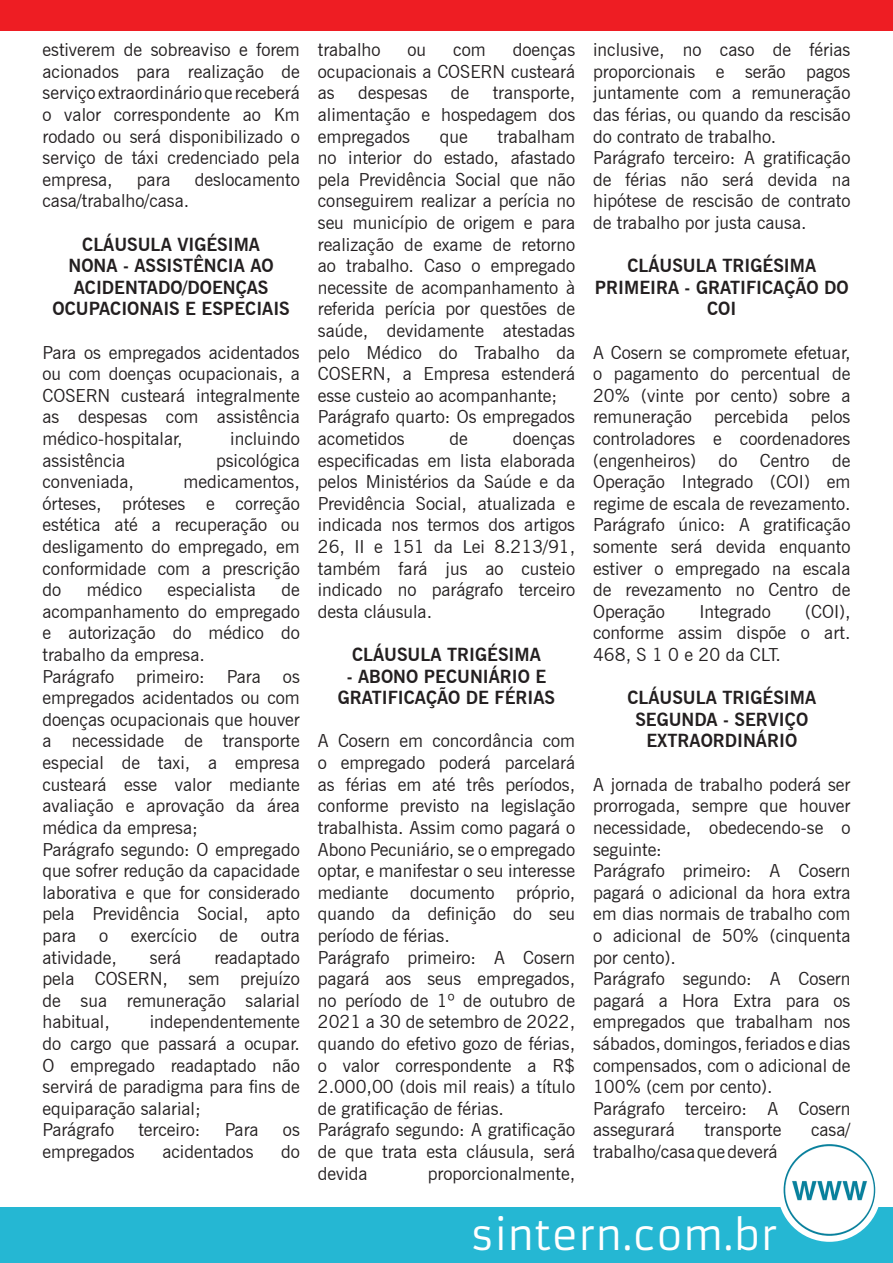
<style>
.page{position:relative;width:893px;height:1263px;background:#fff}
.page>*{position:absolute;margin:0;border:0;box-sizing:border-box;transform-origin:0 0}
.t1{font:40.5px "Armata";color:#fff}
.t2{font:18px/21.6px "News Gothic BT";color:#231f20;text-align:justify}
.t3{font:700 18px/21.6px "News Gothic BT";color:#231f20;text-align:center}
</style>
<div class="page">
<div style="left:0;top:0;width:893px;height:30px;background:#ee1d23"></div>
<div style="left:0;top:1208px;width:893px;height:55px;background:#25b7d3"></div>
<img style="left:781px;top:1141px;width:97px;height:98px;border-radius:49px">
<div style="left:778px;top:1138px;width:103px;height:104px;border:6px solid #fff;border-radius:50%"></div>
<p class="t2" style="left:43px;top:39px;width:259px">estiverem de sobreaviso e forem acionados para realização de serviço extraordinário que receberá o valor correspondente ao Km rodado ou será disponibilizado o serviço de táxi credenciado pela empresa,</p>
<p class="t2" style="left:137px;top:168px;width:35px">para</p>
<p class="t2" style="left:195px;top:168px;width:107px">deslocamento</p>
<p class="t2" style="left:43px;top:190px;width:148px">casa/trabalho/casa.</p>
<p class="t3" style="left:53px;top:233px;width:239px">CLÁUSULA VIGÉSIMA<br>NONA - ASSISTÊNCIA AO<br>ACIDENTADO/DOENÇAS<br>OCUPACIONAIS E ESPECIAIS</p>
<p class="t2" style="left:43px;top:341px;width:259px">Para os empregados acidentados ou com doenças ocupacionais, a COSERN custeará integralmente as despesas com assistência médico-hospitalar,</p>
<p class="t2" style="left:230px;top:428px;width:71px">incluindo</p>
<p class="t2" style="left:43px;top:449px;width:84px">assistência</p>
<p class="t2" style="left:216px;top:449px;width:85px">psicológica</p>
<p class="t2" style="left:43px;top:471px;width:93px">conveniada,</p>
<p class="t2" style="left:43px;top:471px;width:259px;text-indent:141px">medicamentos, órteses, próteses e correção estética até a recuperação ou desligamento do empregado, em conformidade com a prescrição do</p>
<p class="t2" style="left:87px;top:579px;width:57px">médico</p>
<p class="t2" style="left:168px;top:579px;width:90px">especialista</p>
<p class="t2" style="left:43px;top:579px;width:259px;text-indent:239px">de acompanhamento do empregado e autorização do médico do trabalho da empresa.</p>
<p class="t2" style="left:43px;top:665px;width:259px">Parágrafo primeiro: Para os empregados acidentados ou com doenças ocupacionais que houver a necessidade de transporte especial de taxi, a empresa custeará esse valor mediante avaliação e aprovação da área médica da empresa;</p>
<p class="t2" style="left:43px;top:838px;width:259px">Parágrafo segundo: O empregado que sofrer redução da capacidade laborativa e que for considerado pela Previdência Social, apto para</p>
<p class="t2" style="left:99px;top:924px;width:11px">o</p>
<p class="t2" style="left:131px;top:924px;width:67px">exercício</p>
<p class="t2" style="left:220px;top:924px;width:20px">de</p>
<p class="t2" style="left:261px;top:924px;width:41px">outra</p>
<p class="t2" style="left:43px;top:946px;width:76px">atividade,</p>
<p class="t2" style="left:150px;top:946px;width:33px">será</p>
<p class="t2" style="left:43px;top:946px;width:259px;text-indent:172px">readaptado pela COSERN, sem prejuízo de sua remuneração salarial habitual,</p>
<p class="t2" style="left:43px;top:1011px;width:259px;text-indent:107px">independentemente do cargo que passará a ocupar.<br>O empregado readaptado não servirá de paradigma para fins de equiparação salarial;</p>
<p class="t2" style="left:43px;top:1119px;width:73px">Parágrafo</p>
<p class="t2" style="left:138px;top:1119px;width:64px">terceiro:</p>
<p class="t2" style="left:225px;top:1119px;width:35px">Para</p>
<p class="t2" style="left:283px;top:1119px;width:18px">os</p>
<p class="t2" style="left:43px;top:1140px;width:94px">empregados</p>
<p class="t2" style="left:162px;top:1140px;width:93px">acidentados</p>
<p class="t2" style="left:281px;top:1140px;width:20px">do</p>
<p class="t2" style="left:318px;top:39px;width:64px">trabalho</p>
<p class="t2" style="left:407px;top:39px;width:20px">ou</p>
<p class="t2" style="left:453px;top:39px;width:34px">com</p>
<p class="t2" style="left:318px;top:39px;width:259px;text-indent:195px">doenças ocupacionais a COSERN custeará as</p>
<p class="t2" style="left:358px;top:82px;width:71px">despesas</p>
<p class="t2" style="left:451px;top:82px;width:20px">de</p>
<p class="t2" style="left:318px;top:82px;width:259px;text-indent:175px">transporte, alimentação e hospedagem dos empregados</p>
<p class="t2" style="left:318px;top:125px;width:259px;text-indent:180px">trabalham no interior do estado, afastado pela Previdência Social que não conseguirem realizar a perícia no seu município de origem e para realização de exame de retorno ao trabalho. Caso o empregado necessite de acompanhamento à referida perícia por questões de saúde, devidamente atestadas pelo Médico do Trabalho da COSERN, a Empresa estenderá esse custeio ao acompanhante;</p>
<p class="t2" style="left:318px;top:406px;width:259px">Parágrafo quarto: Os empregados acometidos</p>
<p class="t2" style="left:440px;top:125px;width:29px">que</p>
<p class="t2" style="left:318px;top:428px;width:259px;text-indent:195px">doenças especificadas em lista elaborada pelos Ministérios da Saúde e da Previdência Social, atualizada e indicada nos termos dos artigos 26, II e 151 da Lei 8.213/91, também fará jus ao custeio indicado no parágrafo terceiro desta cláusula.</p>
<p class="t3" style="left:352px;top:644px;width:190px">CLÁUSULA TRIGÉSIMA</p>
<p class="t3" style="left:338px;top:665px;width:219px">- ABONO PECUNIÁRIO E<br>GRATIFICAÇÃO DE FÉRIAS</p>
<p class="t2" style="left:318px;top:730px;width:259px">A Cosern em concordância com o empregado poderá parcelará as férias em até três períodos, conforme previsto na legislação trabalhista. Assim como pagará o Abono Pecuniário, se o empregado optar, e manifestar o seu interesse mediante documento próprio, quando da definição do seu período de férias.</p>
<p class="t2" style="left:318px;top:946px;width:259px">Parágrafo primeiro: A Cosern pagará aos seus empregados, no período de 1º de outubro de 2021 a 30 de setembro de 2022, quando do efetivo gozo de férias, o valor correspondente a R$ 2.000,00 (dois mil reais) a título de gratificação de férias.</p>
<p class="t2" style="left:318px;top:1119px;width:259px">Parágrafo segundo: A gratificação de que trata esta cláusula, será devida</p>
<p class="t2" style="left:449px;top:428px;width:20px">de</p>
<p class="t2" style="left:428px;top:1162px;width:149px">proporcionalmente,</p>
<p class="t2" style="left:593px;top:39px;width:259px">inclusive, no caso de férias proporcionais e serão pagos juntamente com a remuneração das férias, ou quando da rescisão do contrato de trabalho.</p>
<p class="t2" style="left:593px;top:147px;width:259px">Parágrafo terceiro: A gratificação de férias não será devida na hipótese de rescisão de contrato de trabalho por justa causa.</p>
<p class="t3" style="left:595px;top:255px;width:255px">CLÁUSULA TRIGÉSIMA<br>PRIMEIRA - GRATIFICAÇÃO DO<br>COI</p>
<p class="t2" style="left:593px;top:341px;width:259px">A Cosern se compromete efetuar, o pagamento do percentual de 20% (vinte por cento) sobre a remuneração percebida pelos controladores e coordenadores (engenheiros)</p>
<p class="t2" style="left:719px;top:449px;width:20px">do</p>
<p class="t2" style="left:760px;top:449px;width:51px">Centro</p>
<p class="t2" style="left:593px;top:449px;width:259px;text-indent:239px">de Operação Integrado (COI) em regime de escala de revezamento.</p>
<p class="t2" style="left:593px;top:514px;width:259px">Parágrafo único: A gratificação somente será devida enquanto estiver o empregado na escala de revezamento no Centro de Operação</p>
<p class="t2" style="left:593px;top:600px;width:259px;text-indent:212px">(COI), conforme assim dispõe o art.<br>468, S 1 0 e 20 da CLT.</p>
<p class="t3" style="left:627px;top:687px;width:190px">CLÁUSULA TRIGÉSIMA<br>SEGUNDA - SERVIÇO<br>EXTRAORDINÁRIO</p>
<p class="t2" style="left:593px;top:773px;width:259px">A jornada de trabalho poderá ser prorrogada, sempre que houver necessidade, obedecendo-se o seguinte:</p>
<p class="t2" style="left:593px;top:860px;width:259px">Parágrafo primeiro: A Cosern pagará o adicional da hora extra em dias normais de trabalho com o adicional de 50% (cinquenta por cento).</p>
<p class="t2" style="left:593px;top:968px;width:259px">Parágrafo segundo: A Cosern pagará a Hora Extra para os empregados que trabalham nos sábados, domingos, feriados e dias compensados, com o adicional de 100% (cem por cento).</p>
<p class="t2" style="left:593px;top:1097px;width:259px">Parágrafo terceiro: A Cosern assegurará</p>
<p class="t2" style="left:699px;top:600px;width:73px">Integrado</p>
<p class="t2" style="left:704px;top:1119px;width:79px">transporte</p>
<p class="t2" style="left:811px;top:1119px;width:41px">casa/</p>
<p class="t2" style="left:593px;top:1140px;width:186px">trabalho/casa que deverá</p>
<p class="t1" style="left:471px;top:1210px;width:309px">sintern.com.br</p>
</div>
